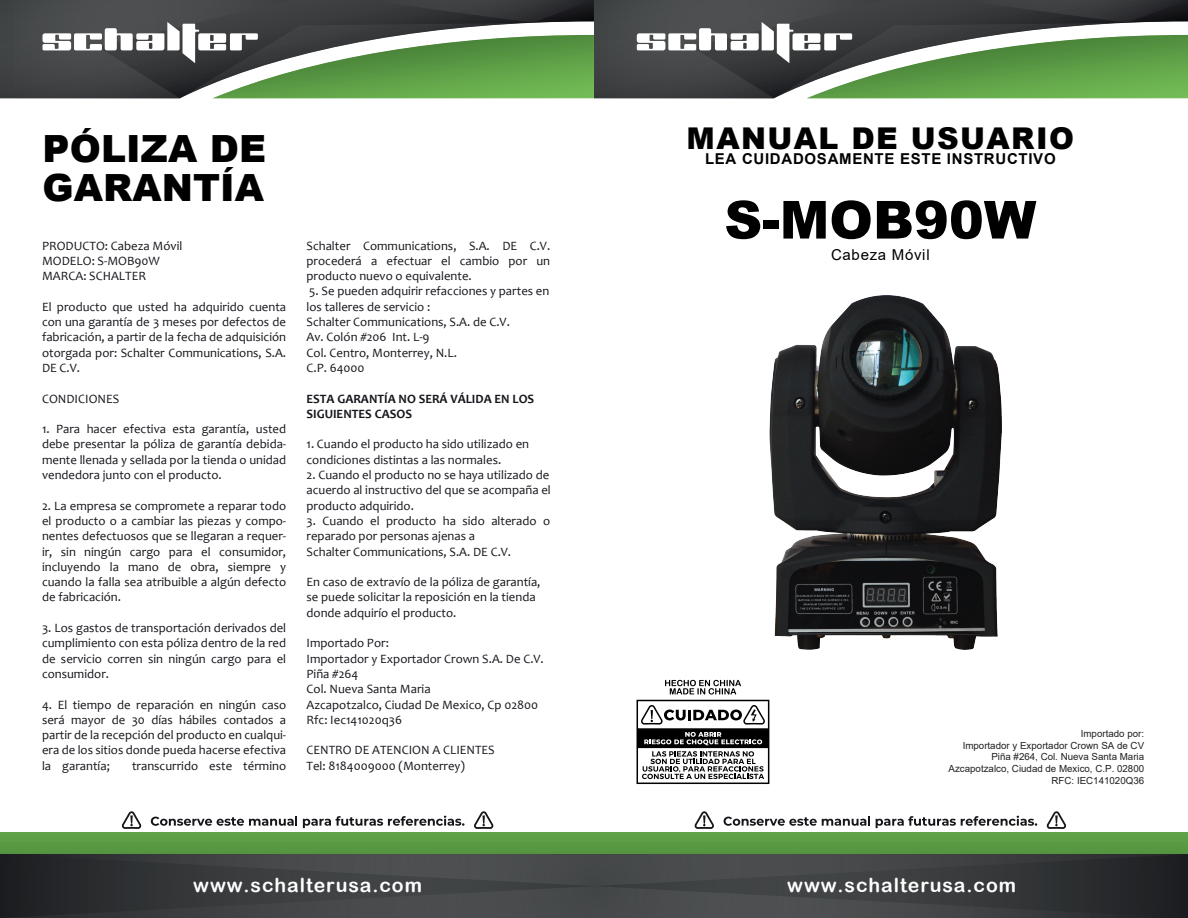
<style>
.page{position:relative;width:1188px;height:918px;background:#fff}
.page>*{position:absolute;margin:0;border:0;box-sizing:border-box;transform-origin:0 0}
.t1{font:900 52.5px "Arial";color:#000001}
.t2{font:900 37.5px/39px "Arial";letter-spacing:.005em;color:#000001}
.t3{font:900 30px "Arial";letter-spacing:.045em;color:#000001}
.t4{font:19.5px "Arial Rounded MT Bold";letter-spacing:.045em;color:#fff}
.t5{font:700 15px "Arial";letter-spacing:.045em;color:#000001}
.t6{font:15px "Arial";letter-spacing:.045em;color:#000001}
.t7{font:12.75px/15.3px "Candara";color:#17141b}
.t8{font:700 12.75px/15.3px "Candara";color:#17141b}
.t9{font:9.75px/11.7px "Arial";color:#231f20;text-align:right}
</style>
<div class="page">
<div style="left:0;top:833px;width:1188px;height:42px;background:#5b9a45"></div>
<svg style="left:0;top:854px;width:1188px;height:64px;background:#3b3e3f"></svg>
<img style="left:769px;top:295px;width:232px;height:355px">
<svg style="left:724px;top:816px;width:146px;height:10px"></svg>
<svg style="left:876px;top:816px;width:161px;height:12px"></svg>
<svg style="left:694px;top:811px;width:20px;height:18px"></svg>
<svg style="left:1047px;top:811px;width:19px;height:18px"></svg>
<svg style="left:151px;top:816px;width:146px;height:10px"></svg>
<svg style="left:303px;top:816px;width:162px;height:12px"></svg>
<svg style="left:122px;top:811px;width:19px;height:18px"></svg>
<svg style="left:474px;top:811px;width:20px;height:18px"></svg>
<svg style="left:0;top:0;width:1188px;height:98px;background:#62755d"></svg>
<svg style="left:637px;top:680px;width:132px;height:104px"></svg>
<h2 class="t2" style="left:43px;top:128px;width:225px">PÓLIZA DE<br>GARANTÍA</h2>
<h3 class="t3" style="left:687px;top:117px;width:389px">MANUAL DE USUARIO</h3>
<p class="t5" style="left:705px;top:148px;width:352px">LEA CUIDADOSAMENTE ESTE INSTRUCTIVO</p>
<h1 class="t1" style="left:724px;top:182px;width:314px">S-MOB90W</h1>
<p class="t6" style="left:831px;top:244px;width:100px">Cabeza Móvil</p>
<p class="t7" style="left:42px;top:238px;width:142px">PRODUCTO: Cabeza Móvil<br>MODELO: S-MOB90W<br>MARCA: SCHALTER</p>
<p class="t7" style="left:42px;top:299px;width:246px;text-align:justify">El producto que usted ha adquirido cuenta con una garantía de 3 meses por defectos de fabricación, a partir de la fecha de adquisición otorgada por: Schalter Communications, S.A.<br>DE C.V.</p>
<p class="t7" style="left:42px;top:391px;width:79px">CONDICIONES</p>
<p class="t7" style="left:42px;top:421px;width:246px;text-align:justify">1. Para hacer efectiva esta garantía, usted debe presentar la póliza de garantía debida&shy;mente llenada y sellada por la tienda o unidad vendedora junto con el producto.</p>
<p class="t7" style="left:42px;top:498px;width:246px;text-align:justify">2. La empresa se compromete a reparar todo el producto o a cambiar las piezas y compo&shy;nentes defectuosos que se llegaran a requer&shy;ir, sin ningún cargo para el consumidor, incluyendo la mano de obra, siempre y cuando la falla sea atribuible a algún defecto de fabricación.</p>
<p class="t7" style="left:42px;top:620px;width:246px;text-align:justify">3. Los gastos de transportación derivados del cumplimiento con esta póliza dentro de la red de servicio corren sin ningún cargo para el consumidor.</p>
<p class="t7" style="left:42px;top:697px;width:246px;text-align:justify">4. El tiempo de reparación en ningún caso será mayor de 30 días hábiles contados a partir de la recepción del producto en cualqui&shy;era de los sitios donde pueda hacerse efectiva la garantía;</p>
<p class="t7" style="left:307px;top:238px;width:245px;text-align:justify">Schalter Communications, S.A. DE C.V. procederá a efectuar el cambio por un producto nuevo o equivalente.</p>
<p class="t7" style="left:307px;top:284px;width:244px">5. Se pueden adquirir refacciones y partes en los talleres de servicio :<br>Schalter Communications, S.A. de C.V.<br>Av. Colón #206 Int. L-9<br>Col. Centro, Monterrey, N.L.<br>C.P. 64000</p>
<p class="t8" style="left:307px;top:391px;width:229px">ESTA GARANTÍA NO SERÁ VÁLIDA EN LOS<br>SIGUIENTES CASOS</p>
<p class="t7" style="left:307px;top:437px;width:224px">1. Cuando el producto ha sido utilizado en condiciones distintas a las normales.</p>
<p class="t7" style="left:307px;top:467px;width:246px;text-align:justify">2. Cuando el producto no se haya utilizado de acuerdo al instructivo del que se acompaña el producto adquirido.</p>
<p class="t7" style="left:307px;top:513px;width:245px">3. Cuando el producto ha sido alterado o reparado por personas ajenas a<br>Schalter Communications, S.A. DE C.V.</p>
<p class="t7" style="left:307px;top:574px;width:235px">En caso de extravío de la póliza de garantía, se puede solicitar la reposición en la tienda donde adquirío el producto.</p>
<p class="t7" style="left:307px;top:635px;width:239px">Importado Por:<br>Importador y Exportador Crown S.A. De C.V.<br>Piña #264<br>Col. Nueva Santa Maria<br>Azcapotzalco, Ciudad De Mexico, Cp 02800<br>Rfc: Iec141020q36</p>
<p class="t7" style="left:307px;top:743px;width:190px">CENTRO DE ATENCION A CLIENTES<br>Tel: 8184009000 (Monterrey)</p>
<p class="t9" style="left:949px;top:727px;width:197px">Importado por:<br>Importador y Exportador Crown SA de CV<br>Piña #264, Col. Nueva Santa Maria<br>Azcapotzalco, Ciudad de Mexico, C.P. 02800<br>RFC: IEC141020Q36</p>
<p class="t7" style="left:132px;top:758px;width:156px">transcurrido este término</p>
<h3 class="t4" style="left:193px;top:874px;width:230px">www.schalterusa.com</h3>
<h3 class="t4" style="left:787px;top:874px;width:230px">www.schalterusa.com</h3>
</div>
